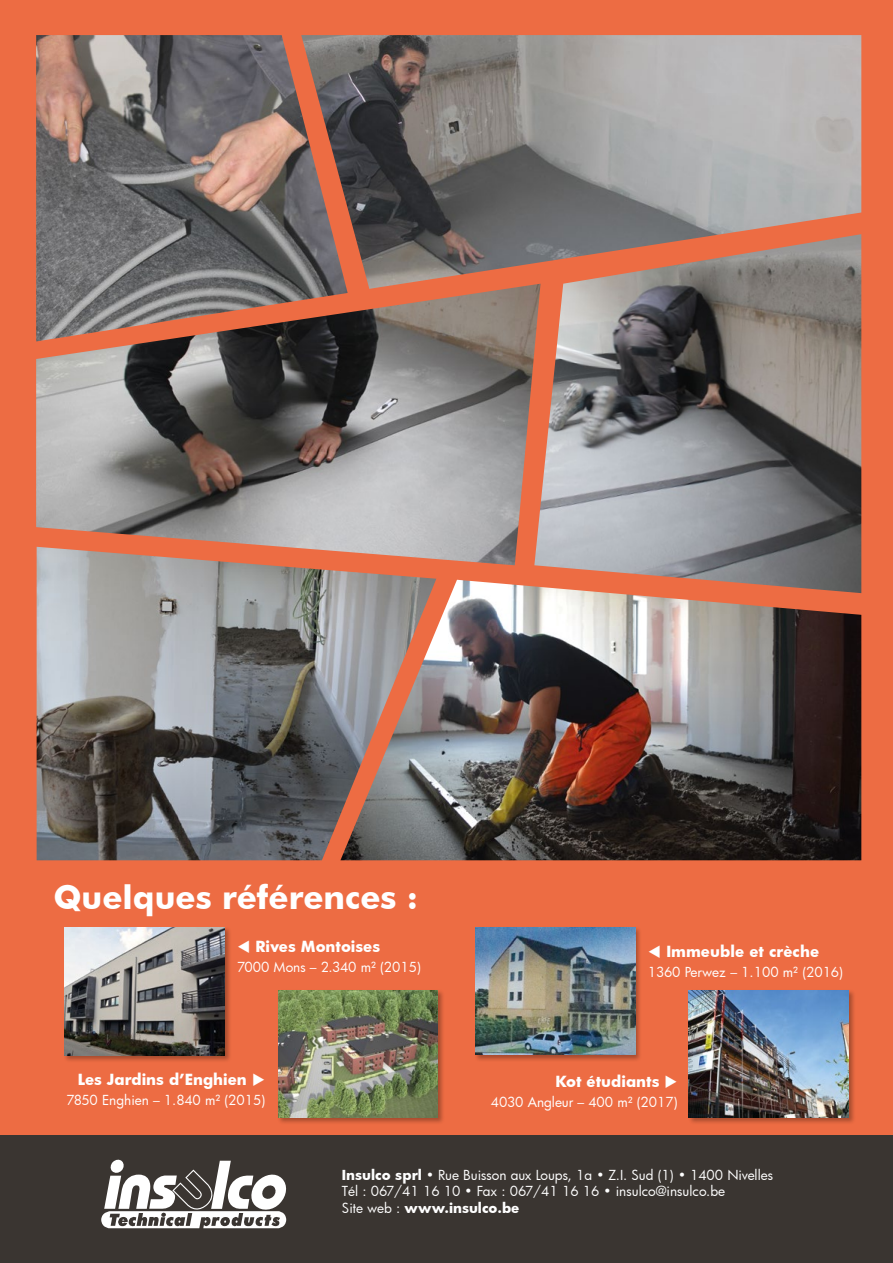
<style>
.page{position:relative;width:893px;height:1263px;background:#ed6c43}
.page>*{position:absolute;margin:0;border:0;box-sizing:border-box;transform-origin:0 0}
.t1{font:700 33px "Futura BT";color:#fff}
.t2{font:700 15px "Futura";color:#fff}
.t3{font:13.5px/16.5px "Futura";color:#fff}
.s1{font-weight:700}
</style>
<div class="page">
<div style="left:0;top:1135px;width:893px;height:128px;background:#3a3531"></div>
<svg style="left:101px;top:1159px;width:186px;height:69px"></svg>
<div style="left:688px;top:989px;width:167px;height:136px;background:#000;opacity:.3"></div>
<img style="left:689px;top:990px;width:159px;height:128px">
<div style="left:475px;top:927px;width:167px;height:135px;background:#000;opacity:.3"></div>
<img style="left:476px;top:928px;width:159px;height:127px">
<div style="left:277px;top:989px;width:167px;height:136px;background:#000;opacity:.3"></div>
<img style="left:278px;top:990px;width:159px;height:128px">
<div style="left:64px;top:927px;width:167px;height:135px;background:#000;opacity:.3"></div>
<img style="left:65px;top:928px;width:159px;height:127px">
<img style="left:36px;top:35px;width:265px;height:249px">
<img style="left:301px;top:35px;width:560px;height:249px">
<img style="left:36px;top:284px;width:498px;height:281px">
<img style="left:534px;top:234px;width:327px;height:346px">
<img style="left:37px;top:547px;width:399px;height:313px">
<img style="left:340px;top:580px;width:521px;height:280px">
<h1 class="t1" style="left:53px;top:877px;width:366px">Quelques références :</h1>
<p class="t2" style="left:237px;top:936px;width:144px">▼ Rives Montoises</p>
<p class="t2" style="left:648px;top:940px;width:173px">▼ Immeuble et crèche</p>
<p class="t3" style="left:237px;top:959px;width:185px">7000 Mons – 2.340 m² (2015)</p>
<p class="t3" style="left:648px;top:963px;width:197px">1360 Perwez – 1.100 m² (2016)</p>
<p class="t2" style="left:78px;top:1069px;width:189px">Les Jardins d’Enghien ◆</p>
<p class="t2" style="left:555px;top:1071px;width:124px">Kot étudiants ◆</p>
<p class="t3" style="left:66px;top:1091px;width:200px">7850 Enghien – 1.840 m² (2015)</p>
<p class="t3" style="left:491px;top:1093px;width:188px">4030 Angleur – 400 m² (2017)</p>
<p class="t3" style="left:342px;top:1166px;width:433px"><span class="s1">Insulco sprl</span> • Rue Buisson aux Loups, 1a • Z.I. Sud (1) • 1400 Nivelles<br>Tél : 067/41 16 10 • Fax : 067/41 16 16 • insulco@insulco.be<br>Site web : <span class="s1">www.insulco.be</span></p>
</div>
